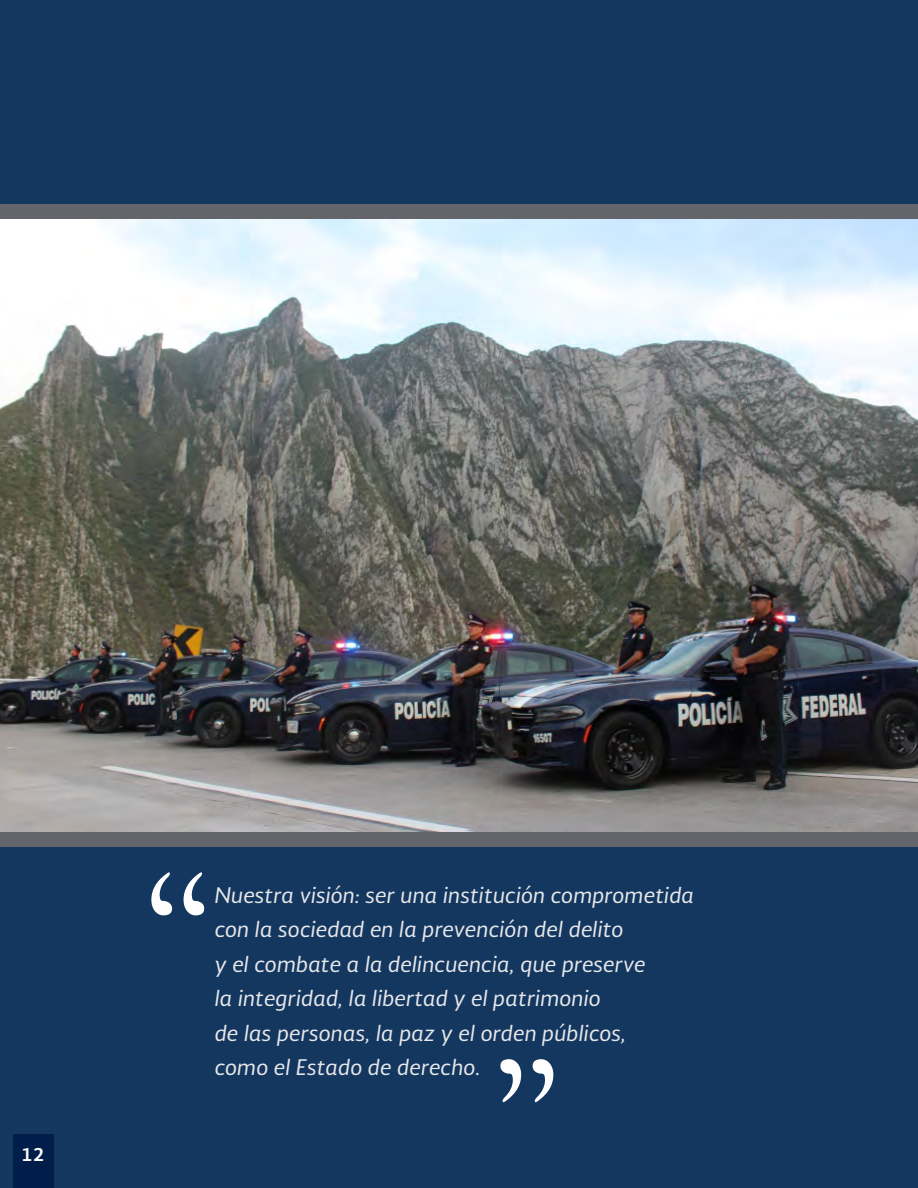
<style>
.page{position:relative;width:918px;height:1188px;background:#143760}
.page>*{position:absolute;margin:0;border:0;box-sizing:border-box;transform-origin:0 0}
.t1{font:italic 195px "Californian FB";color:#fff}
.t2{font:italic 21px "Soberana Sans";color:#e6e7e9}
.t3{font:700 18px "Soberana Sans";color:#fff}
</style>
<div class="page">
<div style="left:0;top:205px;width:918px;height:642px;background:#63656a"></div>
<img style="left:0;top:220px;width:918px;height:612px">
<div style="left:13px;top:1134px;width:40px;height:54px;background:#001e49"></div>
<p class="t3" style="left:21px;top:1142px;width:25px">12</p>
<p class="t1" style="left:141px;top:827px;width:66px">“</p>
<p class="t2" style="left:215px;top:881px;width:481px">Nuestra visión: ser una institución comprometida</p>
<p class="t2" style="left:215px;top:915px;width:411px">con la sociedad en la prevención del delito</p>
<p class="t2" style="left:215px;top:950px;width:432px">y el combate a la delincuencia, que preserve</p>
<p class="t2" style="left:215px;top:985px;width:388px">la integridad, la libertad y el patrimonio</p>
<p class="t2" style="left:215px;top:1019px;width:413px">de las personas, la paz y el orden públicos,</p>
<p class="t2" style="left:215px;top:1054px;width:268px">como el Estado de derecho.</p>
<p class="t1" style="left:489px;top:1013px;width:66px">”</p>
</div>
